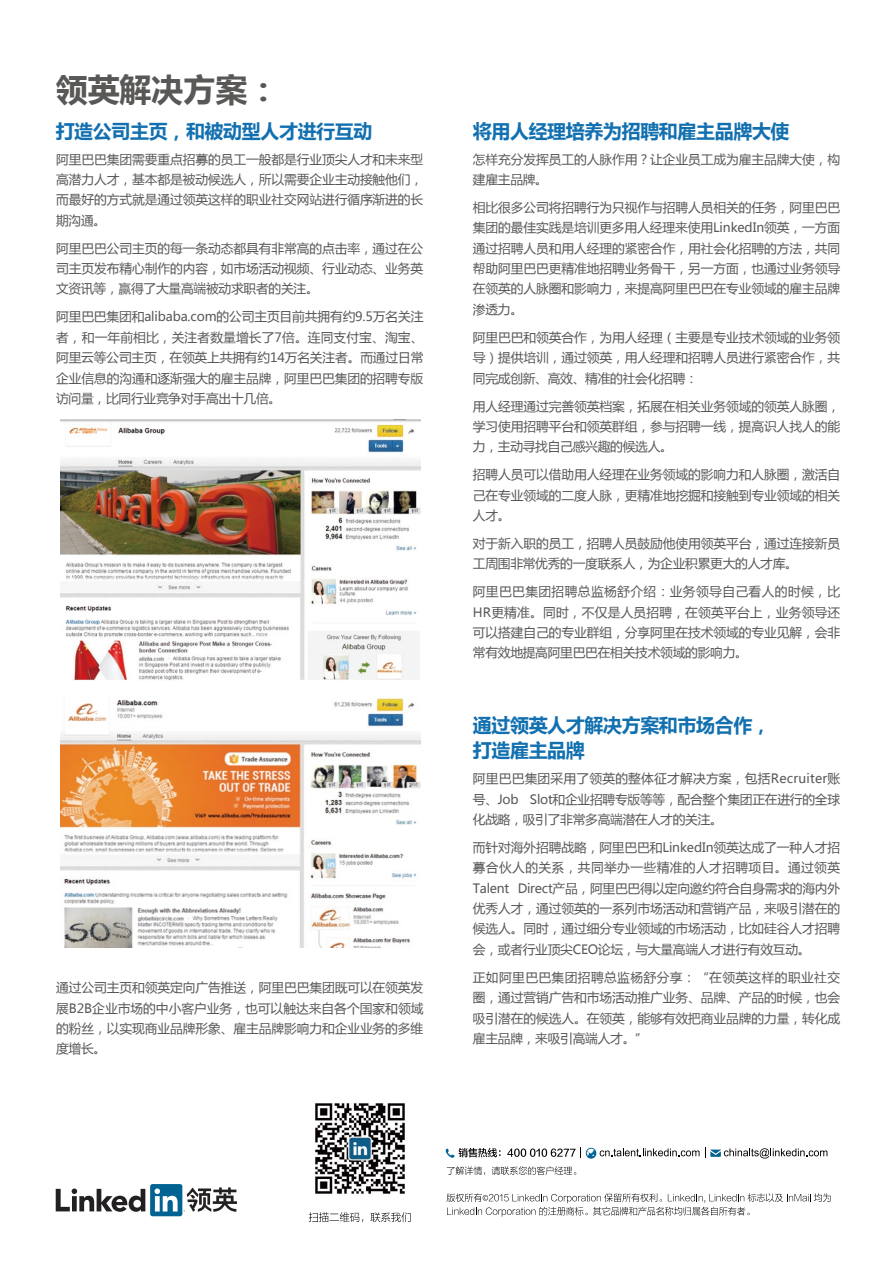
<style>
.page{position:relative;width:893px;height:1263px;background:#fff}
.page>*{position:absolute;margin:0;border:0;box-sizing:border-box;transform-origin:0 0}
.t1{font:700 31.95px "Microsoft Ya Hei";color:#595857}
.t2{font:700 19.05px/24.5px "Microsoft Ya Hei";letter-spacing:-.02em;color:#1270b0}
.t3{font:12.75px/20.4px "Microsoft Ya Hei";letter-spacing:-.005em;color:#595857;text-align:justify}
</style>
<div class="page">
<img style="left:61px;top:419px;width:360px;height:261px">
<img style="left:61px;top:697px;width:360px;height:251px">
<svg style="left:56px;top:1188px;width:89px;height:24px"></svg>
<div style="left:150px;top:1184px;width:32px;height:32px;background:#006391;border-radius:2px"></div>
<svg style="left:155px;top:1187px;width:82px;height:25px"></svg>
<svg style="left:447px;top:1166px;width:38px;height:9px"></svg>
<svg style="left:492px;top:1166px;width:84px;height:9px"></svg>
<svg style="left:447px;top:1193px;width:384px;height:24px"></svg>
<svg style="left:446px;top:1148px;width:54px;height:10px"></svg>
<svg style="left:507px;top:1147px;width:192px;height:12px"></svg>
<svg style="left:705px;top:1147px;width:122px;height:11px"></svg>
<svg style="left:309px;top:1212px;width:54px;height:10px"></svg>
<svg style="left:371px;top:1212px;width:40px;height:10px"></svg>
<img style="left:315px;top:1103px;width:90px;height:91px">
<h1 class="t1" style="left:56px;top:68px;width:225px">领英解决方案：</h1>
<h2 class="t2" style="left:56px;top:118px;width:318px">打造公司主页，和被动型人才进行互动</h2>
<h2 class="t2" style="left:473px;top:118px;width:318px">将用人经理培养为招聘和雇主品牌大使</h2>
<p class="t3" style="left:56px;top:148px;width:369px">阿里巴巴集团需要重点招募的员工一般都是行业顶尖人才和未来型高潜力人才，基本都是被动候选人，所以需要企业主动接触他们，而最好的方式就是通过领英这样的职业社交网站进行循序渐进的长期沟通。</p>
<p class="t3" style="left:56px;top:237px;width:369px">阿里巴巴公司主页的每一条动态都具有非常高的点击率，通过在公司主页发布精心制作的内容，如市场活动视频、行业动态、业务英文资讯等，赢得了大量高端被动求职者的关注。</p>
<p class="t3" style="left:56px;top:306px;width:369px">阿里巴巴集团和alibaba.com的公司主页目前共拥有约9.5万名关注者，和一年前相比，关注者数量增长了7倍。连同支付宝、淘宝、阿里云等公司主页，在领英上共拥有约14万名关注者。而通过日常企业信息的沟通和逐渐强大的雇主品牌，阿里巴巴集团的招聘专版访问量，比同行业竞争对手高出十几倍。</p>
<p class="t3" style="left:56px;top:977px;width:369px">通过公司主页和领英定向广告推送，阿里巴巴集团既可以在领英发展B2B企业市场的中小客户业务，也可以触达来自各个国家和领域的粉丝，以实现商业品牌形象、雇主品牌影响力和企业业务的多维度增长。</p>
<p class="t3" style="left:473px;top:148px;width:369px">怎样充分发挥员工的人脉作用？让企业员工成为雇主品牌大使，构建雇主品牌。</p>
<p class="t3" style="left:473px;top:197px;width:369px">相比很多公司将招聘行为只视作与招聘人员相关的任务，阿里巴巴集团的最佳实践是培训更多用人经理来使用LinkedIn领英，一方面通过招聘人员和用人经理的紧密合作，用社会化招聘的方法，共同帮助阿里巴巴更精准地招聘业务骨干，另一方面，也通过业务领导在领英的人脉圈和影响力，来提高阿里巴巴在专业领域的雇主品牌渗透力。</p>
<p class="t3" style="left:473px;top:327px;width:369px">阿里巴巴和领英合作，为用人经理（主要是专业技术领域的业务领导）提供培训，通过领英，用人经理和招聘人员进行紧密合作，共同完成创新、高效、精准的社会化招聘：</p>
<p class="t3" style="left:473px;top:395px;width:369px">用人经理通过完善领英档案，拓展在相关业务领域的领英人脉圈，学习使用招聘平台和领英群组，参与招聘一线，提高识人找人的能力，主动寻找自己感兴趣的候选人。</p>
<p class="t3" style="left:473px;top:464px;width:369px">招聘人员可以借助用人经理在业务领域的影响力和人脉圈，激活自己在专业领域的二度人脉，更精准地挖掘和接触到专业领域的相关人才。</p>
<p class="t3" style="left:473px;top:533px;width:369px">对于新入职的员工，招聘人员鼓励他使用领英平台，通过连接新员工周围非常优秀的一度联系人，为企业积累更大的人才库。</p>
<p class="t3" style="left:473px;top:581px;width:369px">阿里巴巴集团招聘总监杨舒介绍：业务领导自己看人的时候，比HR更精准。同时，不仅是人员招聘，在领英平台上，业务领导还可以搭建自己的专业群组，分享阿里在技术领域的专业见解，会非常有效地提高阿里巴巴在相关技术领域的影响力。</p>
<h2 class="t2" style="left:473px;top:712px;width:300px">通过领英人才解决方案和市场合作，打造雇主品牌</h2>
<p class="t3" style="left:473px;top:768px;width:369px">阿里巴巴集团采用了领英的整体征才解决方案，包括Recruiter账号、Job Slot和企业招聘专版等等，配合整个集团正在进行的全球化战略，吸引了非常多高端潜在人才的关注。</p>
<p class="t3" style="left:473px;top:837px;width:369px">而针对海外招聘战略，阿里巴巴和LinkedIn领英达成了一种人才招募合伙人的关系，共同举办一些精准的人才招聘项目。通过领英Talent Direct产品，阿里巴巴得以定向邀约符合自身需求的海内外优秀人才，通过领英的一系列市场活动和营销产品，来吸引潜在的候选人。同时，通过细分专业领域的市场活动，比如硅谷人才招聘会，或者行业顶尖CEO论坛，与大量高端人才进行有效互动。</p>
<p class="t3" style="left:473px;top:966px;width:369px">正如阿里巴巴集团招聘总监杨舒分享：“在领英这样的职业社交圈，通过营销广告和市场活动推广业务、品牌、产品的时候，也会吸引潜在的候选人。在领英，能够有效把商业品牌的力量，转化成雇主品牌，来吸引高端人才。”</p>
</div>
